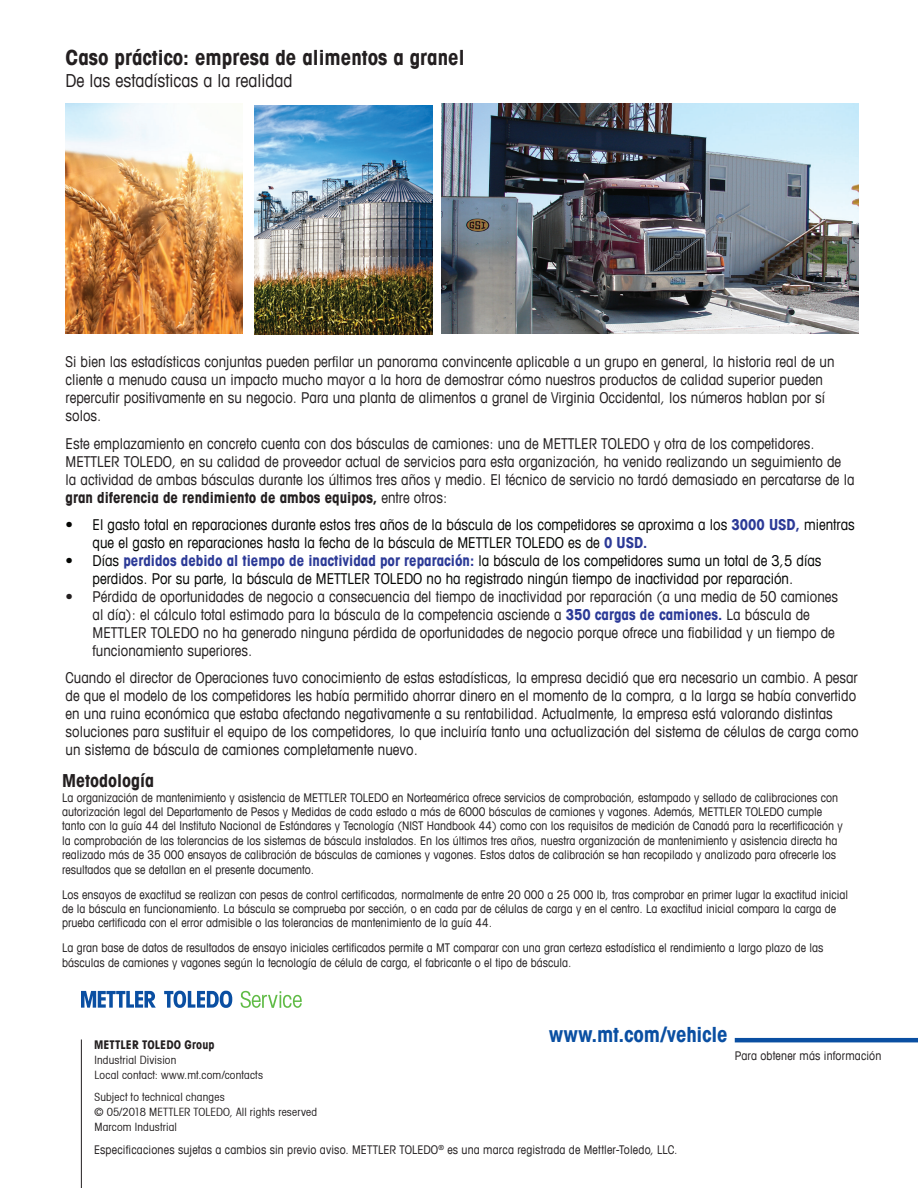
<style>
.page{position:relative;width:918px;height:1188px;background:#fff}
.page>*{position:absolute;margin:0;border:0;box-sizing:border-box;transform-origin:0 0}
.t1{font:700 condensed 21px "Avant Garde Com";color:#231f20}
.t2{font:700 condensed 21px "Avant Garde Com";letter-spacing:-.01em;color:#0a4fa2}
.t3{font:condensed 18px "Avant Garde Com";color:#231f20}
.t4{font:700 condensed 18px "Avant Garde Com";color:#231f20}
.t5{font:condensed 15px/18px "Avant Garde Com";color:#231f20}
.t6{font:condensed 15px/18px "Avant Garde Com";color:#040503}
.t7{font:700 condensed 15px "Avant Garde";color:#231f20}
.t8{font:condensed 12px/14.4px "Avant Garde Com";color:#231f20}
.t9{font:700 condensed 12px "Avant Garde Com";letter-spacing:.005em;color:#231f20}
.t10{font:condensed 11.25px/15px "Avant Garde";letter-spacing:.015em;color:#231f20}
.s1{font-family:"Avant Garde Com";font-weight:400}
.s2{font-family:"Avant Garde";font-weight:700;color:#2c3a97}
</style>
<div class="page">
<hr style="left:735px;top:1038px;width:183px;height:4px;background:#0a4fa2">
<hr style="left:81px;top:1040px;width:1px;height:148px;background:#231f20">
<svg style="left:241px;top:991px;width:61px;height:17px"></svg>
<svg style="left:164px;top:991px;width:68px;height:17px"></svg>
<svg style="left:81px;top:991px;width:75px;height:17px"></svg>
<img style="left:66px;top:104px;width:177px;height:229px">
<img style="left:255px;top:105px;width:177px;height:230px">
<img style="left:442px;top:104px;width:417px;height:229px">
<h1 class="t1" style="left:66px;top:44px;width:400px">Caso práctico: empresa de alimentos a granel</h1>
<p class="t3" style="left:66px;top:69px;width:228px">De las estadísticas a la realidad</p>
<p class="t5" style="left:66px;top:352px;width:771px">Si bien las estadísticas conjuntas pueden perfilar un panorama convincente aplicable a un grupo en general, la historia real de un cliente a menudo causa un impacto mucho mayor a la hora de demostrar cómo nuestros productos de calidad superior pueden repercutir positivamente en su negocio. Para una planta de alimentos a granel de Virginia Occidental, los números hablan por sí solos.</p>
<p class="t5" style="left:66px;top:435px;width:790px">Este emplazamiento en concreto cuenta con dos básculas de camiones: una de METTLER TOLEDO y otra de los competidores.<br>METTLER TOLEDO, en su calidad de proveedor actual de servicios para esta organización, ha venido realizando un seguimiento de la actividad de ambas básculas durante los últimos tres años y medio. El técnico de servicio no tardó demasiado en percatarse de la</p>
<p class="t7" style="left:66px;top:488px;width:383px">gran diferencia de rendimiento de ambos equipos, <span class="s1">entre otros:</span></p>
<p class="t6" style="left:93px;top:515px;width:764px;text-indent:-27px">• El gasto total en reparaciones durante estos tres años de la báscula de los competidores se aproxima a los <span class="s2">3000 USD,</span> mientras que el gasto en reparaciones hasta la fecha de la báscula de METTLER TOLEDO es de <span class="s2">0 USD.</span></p>
<p class="t6" style="left:66px;top:551px;width:758px;text-align:center">• Días <span class="s2">perdidos debido al tiempo de inactividad por reparación:</span> la báscula de los competidores suma un total de 3,5 días perdidos. Por su parte, la báscula de METTLER TOLEDO no ha registrado ningún tiempo de inactividad por reparación.</p>
<p class="t5" style="left:93px;top:587px;width:747px;text-indent:-27px">• Pérdida de oportunidades de negocio a consecuencia del tiempo de inactividad por reparación (a una media de 50 camiones al día): el cálculo total estimado para la báscula de la competencia asciende a <span class="s2">350 cargas de camiones.</span> La báscula de METTLER TOLEDO no ha generado ninguna pérdida de oportunidades de negocio porque ofrece una fiabilidad y un tiempo de funcionamiento superiores.</p>
<p class="t5" style="left:66px;top:669px;width:795px">Cuando el director de Operaciones tuvo conocimiento de estas estadísticas, la empresa decidió que era necesario un cambio. A pesar de que el modelo de los competidores les había permitido ahorrar dinero en el momento de la compra, a la larga se había convertido en una ruina económica que estaba afectando negativamente a su rentabilidad. Actualmente, la empresa está valorando distintas soluciones para sustituir el equipo de los competidores, lo que incluiría tanto una actualización del sistema de células de carga como un sistema de báscula de camiones completamente nuevo.</p>
<p class="t4" style="left:62px;top:769px;width:94px">Metodología</p>
<p class="t8" style="left:62px;top:790px;width:782px">La organización de mantenimiento y asistencia de METTLER TOLEDO en Norteamérica ofrece servicios de comprobación, estampado y sellado de calibraciones con autorización legal del Departamento de Pesos y Medidas de cada estado a más de 6000 básculas de camiones y vagones. Además, METTLER TOLEDO cumple tanto con la guía 44 del Instituto Nacional de Estándares y Tecnología (NIST Handbook 44) como con los requisitos de medición de Canadá para la recertificación y la comprobación de las tolerancias de los sistemas de báscula instalados. En los últimos tres años, nuestra organización de mantenimiento y asistencia directa ha realizado más de 35 000 ensayos de calibración de básculas de camiones y vagones. Estos datos de calibración se han recopilado y analizado para ofrecerle los resultados que se detallan en el presente documento.</p>
<p class="t8" style="left:62px;top:887px;width:787px">Los ensayos de exactitud se realizan con pesas de control certificadas, normalmente de entre 20 000 a 25 000 lb, tras comprobar en primer lugar la exactitud inicial de la báscula en funcionamiento. La báscula se comprueba por sección, o en cada par de células de carga y en el centro. La exactitud inicial compara la carga de prueba certificada con el error admisible o las tolerancias de mantenimiento de la guía 44.</p>
<p class="t8" style="left:62px;top:940px;width:763px">La gran base de datos de resultados de ensayo iniciales certificados permite a MT comparar con una gran certeza estadística el rendimiento a largo plazo de las básculas de camiones y vagones según la tecnología de célula de carga, el fabricante o el tipo de báscula.</p>
<p class="t9" style="left:94px;top:1037px;width:122px">METTLER TOLEDO Group</p>
<p class="t10" style="left:95px;top:1052px;width:170px">Industrial Division<br>Local contact: www.mt.com/contacts</p>
<p class="t10" style="left:95px;top:1089px;width:224px">Subject to technical changes<br>© 05/2018 METTLER TOLEDO, All rights reserved<br>Marcom Industrial</p>
<h1 class="t2" style="left:549px;top:1021px;width:180px">www.mt.com/vehicle</h1>
<p class="t8" style="left:94px;top:1142px;width:585px">Especificaciones sujetas a cambios sin previo aviso. METTLER TOLEDO<sup>®</sup> es una marca registrada de Mettler-Toledo, LLC.</p>
<p class="t8" style="left:735px;top:1048px;width:148px">Para obtener más información</p>
</div>
